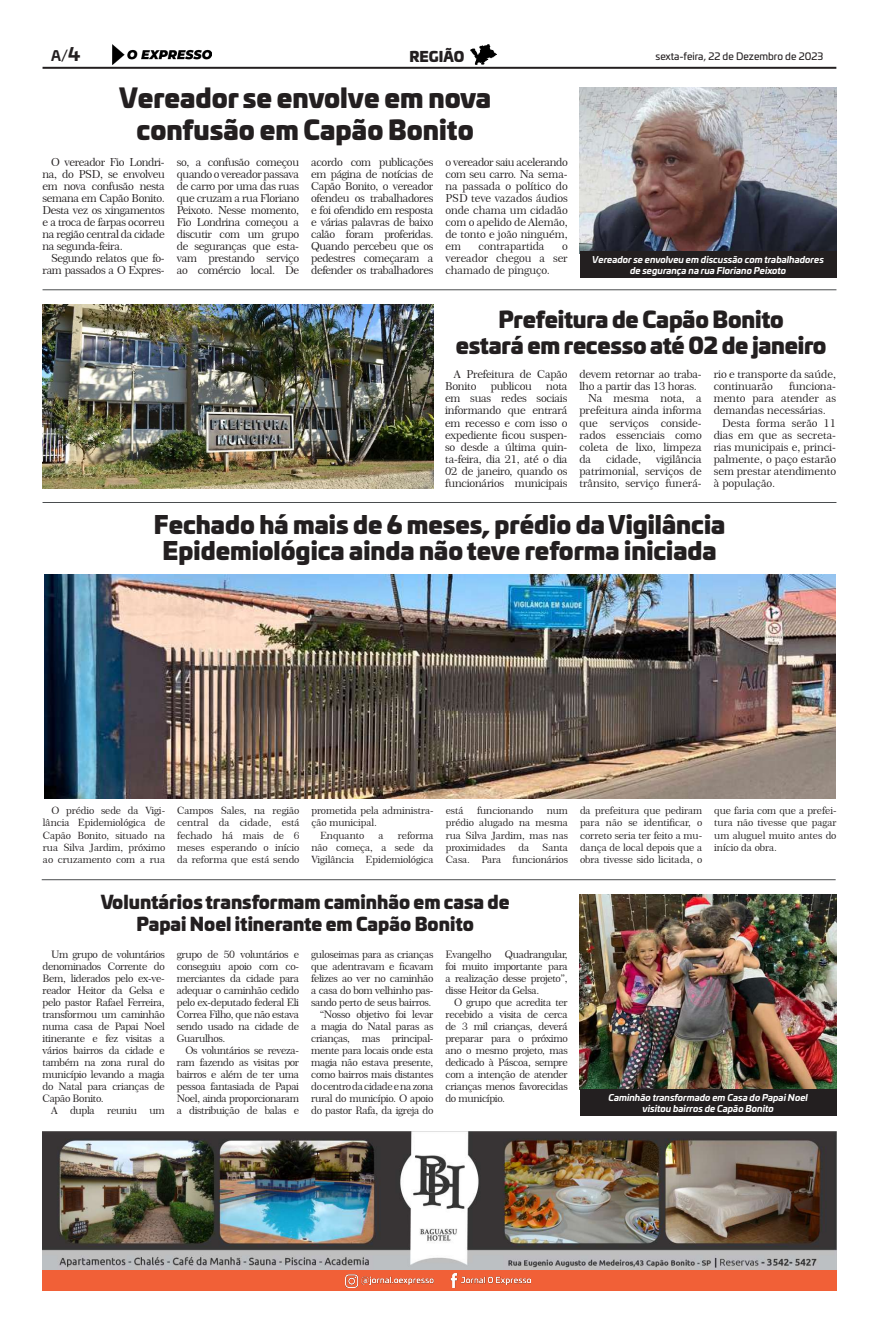
<style>
.page{position:relative;width:879px;height:1333px;background:#fff}
.page>*{position:absolute;margin:0;border:0;box-sizing:border-box;transform-origin:0 0}
.t1{font:900 26px/31.2px "Univia Pro";color:#231f20;text-align:center}
.t2{font:900 24px/26px "Univia Pro";color:#231f20;text-align:center}
.t3{font:900 22px/26px "Univia Pro";letter-spacing:-.01em;color:#231f20;text-align:center}
.t4{font:900 18px/21.6px "Univia Pro";color:#231f20;text-align:center}
.t5{font:900 14px "Univia Pro";color:#231f20}
.t6{font:700 14px "Univia Pro";color:#231f20}
.t7{font:11px/12px "Century 751 BT Roman No 2 B";letter-spacing:-.01em;color:#231f20;text-align:justify}
.t8{font:11px/12px "Century 751 BT Roman No 2 B";letter-spacing:-.035em;color:#231f20;text-align:right}
.t9{font:10.3px/12px "Century 751 BT Roman No 2 B";letter-spacing:-.035em;color:#231f20;text-align:justify}
.t10{font:10px/12px "Century 751 BT Roman No 2 B";letter-spacing:-.01em;color:#231f20;text-align:justify}
.t11{font:10px "Univia Pro";color:#231f20}
.t12{font:italic 700 9px/10.8px "Univia Pro";color:#fff;text-align:center}
.s1{font-size:18px}
</style>
<div class="page">
<hr style="left:43px;top:67px;width:793px;height:2px;background:#231f20">
<img style="left:113px;top:45px;width:98px;height:20px">
<img style="left:470px;top:44px;width:26px;height:21px">
<img style="left:580px;top:88px;width:256px;height:163px">
<div style="left:580px;top:251px;width:256px;height:27px;background:#231f20"></div>
<hr style="left:43px;top:289px;width:793px;height:1px;background:#4a4d4f">
<img style="left:42px;top:305px;width:391px;height:183px">
<hr style="left:43px;top:502px;width:793px;height:1px;background:#4a4d4f">
<img style="left:44px;top:575px;width:791px;height:223px">
<hr style="left:42px;top:879px;width:793px;height:1px;background:#4a4d4f">
<img style="left:580px;top:894px;width:256px;height:195px">
<div style="left:580px;top:1089px;width:256px;height:26px;background:#231f20"></div>
<img style="left:43px;top:1131px;width:793px;height:137px">
<div style="left:42px;top:1269px;width:794px;height:21px;background:#f16037"></div>
<img style="left:345px;top:1273px;width:185px;height:14px">
<p class="t6" style="left:51px;top:44px;width:31px">A/<span class="s1">4</span></p>
<p class="t5" style="left:409px;top:44px;width:56px">REGIÃO</p>
<p class="t11" style="left:655px;top:49px;width:169px">sexta-feira, 22 de Dezembro de 2023</p>
<h1 class="t1" style="left:119px;top:81px;width:374px">Vereador se envolve em nova confusão em Capão Bonito</h1>
<p class="t7" style="left:43px;top:156px;width:124px;text-indent:9px">O vereador Fio Londri&shy;na, do PSD, se envolveu em nova confusão nesta semana em Capão Bonito.<br>Desta vez os xingamentos e a troca de farpas ocorreu na região central da cidade na segunda-feira.</p>
<p class="t8" style="left:43px;top:252px;width:124px">Segundo relatos que fo&shy;ram passados a O Expres-</p>
<p class="t7" style="left:177px;top:156px;width:124px">so, a confusão começou quando o vereador passava de carro por uma das ruas que cruzam a rua Floriano Peixoto. Nesse momento, Fio Londrina começou a discutir com um grupo de seguranças que esta&shy;vam prestando serviço ao comércio local. De</p>
<p class="t7" style="left:311px;top:156px;width:124px">acordo com publicações em página de notícias de Capão Bonito, o vereador ofendeu os trabalhadores e foi ofendido em resposta e várias palavras de baixo calão foram proferidas.<br>Quando percebeu que os pedestres começaram a defender os trabalhadores</p>
<p class="t7" style="left:445px;top:156px;width:124px">o vereador saiu acelerando com seu carro. Na sema&shy;na passada o político do PSD teve vazados áudios onde chama um cidadão com o apelido de Alemão, de tonto e joão ninguém, em</p>
<p class="t7" style="left:478px;top:240px;width:68px">contrapartida</p>
<p class="t7" style="left:445px;top:240px;width:124px;text-indent:117px">o vereador chegou a ser chamado de pinguço.</p>
<p class="t12" style="left:592px;top:254px;width:233px">Vereador se envolveu em discussão com trabalhadores de segurança na rua Floriano Peixoto</p>
<h3 class="t3" style="left:456px;top:305px;width:372px">Prefeitura de Capão Bonito<br>estará em recesso até 02 de janeiro</h3>
<p class="t7" style="left:445px;top:368px;width:124px;text-indent:9px">A Prefeitura de Capão<br>Bonito</p>
<p class="t7" style="left:579px;top:368px;width:124px">devem retornar ao traba-</p>
<p class="t7" style="left:579px;top:380px;width:119px">lho a partir das 13 horas.</p>
<p class="t7" style="left:588px;top:392px;width:115px">Na mesma nota, a</p>
<p class="t7" style="left:579px;top:404px;width:124px">prefeitura ainda informa</p>
<p class="t7" style="left:579px;top:416px;width:124px">que serviços conside-</p>
<p class="t7" style="left:579px;top:428px;width:124px">rados essenciais como</p>
<p class="t7" style="left:579px;top:440px;width:124px">coleta de lixo, limpeza</p>
<p class="t7" style="left:579px;top:452px;width:13px">da</p>
<p class="t7" style="left:606px;top:452px;width:37px">cidade,</p>
<p class="t7" style="left:714px;top:368px;width:124px">rio e transporte da saúde, continuarão</p>
<p class="t7" style="left:789px;top:380px;width:49px">funciona-</p>
<p class="t7" style="left:714px;top:392px;width:124px">mento para atender as</p>
<p class="t7" style="left:714px;top:404px;width:114px">demandas necessárias.</p>
<p class="t7" style="left:722px;top:416px;width:115px">Desta forma serão 11</p>
<p class="t7" style="left:714px;top:428px;width:124px">dias em que as secreta-</p>
<p class="t7" style="left:714px;top:440px;width:124px">rias municipais e, princi-</p>
<p class="t7" style="left:714px;top:452px;width:124px">palmente, o paço estarão</p>
<p class="t7" style="left:714px;top:464px;width:124px">sem prestar atendimento</p>
<p class="t7" style="left:714px;top:476px;width:63px">à população.</p>
<h2 class="t2" style="left:154px;top:510px;width:573px">Fechado há mais de 6 meses, prédio da Vigilância<br>Epidemiológica ainda não teve reforma iniciada</h2>
<p class="t7" style="left:491px;top:380px;width:43px">publicou</p>
<p class="t7" style="left:445px;top:380px;width:124px;text-indent:101px">nota em suas redes sociais informando que entrará em recesso e com isso o expediente ficou suspen&shy;so desde a última quin&shy;ta-feira, dia 21, até o dia 02 de janeiro, quando os funcionários municipais</p>
<p class="t7" style="left:579px;top:452px;width:124px;text-indent:77px">vigilância patrimonial, serviços de trânsito, serviço funerá-</p>
<p class="t10" style="left:43px;top:804px;width:124px;text-indent:9px">O prédio sede da Vigi&shy;lância Epidemiológica de Capão Bonito, situado na rua Silva Jardim, próximo ao cruzamento com a rua</p>
<p class="t10" style="left:177px;top:804px;width:124px">Campos Sales, na região central da cidade, está fechado há mais de 6 meses esperando o início da reforma que está sendo</p>
<p class="t10" style="left:311px;top:804px;width:124px">prometida pela administra-</p>
<p class="t10" style="left:311px;top:816px;width:67px">ção municipal.</p>
<p class="t10" style="left:320px;top:828px;width:46px">Enquanto</p>
<p class="t10" style="left:378px;top:828px;width:7px">a</p>
<p class="t10" style="left:311px;top:828px;width:124px;text-indent:86px">reforma não começa, a sede da Vigilância Epidemiológica</p>
<p class="t10" style="left:446px;top:804px;width:19px">está</p>
<p class="t10" style="left:477px;top:804px;width:58px">funcionando</p>
<p class="t10" style="left:446px;top:804px;width:124px;text-indent:101px">num prédio alugado na mesma rua Silva Jardim, mas nas proximidades</p>
<p class="t10" style="left:518px;top:840px;width:12px">da</p>
<p class="t10" style="left:446px;top:840px;width:124px;text-align:right">Santa<br>Casa. Para funcionários</p>
<h3 class="t4" style="left:101px;top:890px;width:410px">Voluntários transformam caminhão em casa de<br>Papai Noel itinerante em Capão Bonito</h3>
<p class="t9" style="left:43px;top:947px;width:124px;text-indent:9px">Um grupo de voluntários denominados Corrente do Bem, liderados pelo ex-ve&shy;reador Heitor da Gelsa e pelo pastor Rafael Ferreira, transformou um caminhão numa casa de Papai Noel itinerante e fez visitas a vários bairros da cidade e também na zona rural do município levando a magia do Natal para crianças de Capão Bonito.</p>
<p class="t9" style="left:51px;top:1103px;width:115px">A dupla reuniu um</p>
<p class="t9" style="left:177px;top:947px;width:124px">grupo de 50 voluntários e conseguiu apoio com co&shy;merciantes da cidade para adequar o caminhão cedido pelo ex-deputado federal Eli Correa Filho, que não estava sendo usado na cidade de Guarulhos.</p>
<p class="t9" style="left:177px;top:1043px;width:124px;text-indent:9px">Os voluntários se reveza&shy;ram fazendo as visitas por bairros e além de ter uma pessoa fantasiada de Papai Noel, ainda proporcionaram a distribuição de balas e</p>
<p class="t9" style="left:311px;top:947px;width:124px;text-align:right">guloseimas para as crianças que adentravam e ficavam felizes ao ver no caminhão a casa do bom velhinho pas&shy;sando perto de seus bairros. “Nosso objetivo foi levar<br>a magia do Natal paras as crianças, mas principal&shy;mente para locais onde esta magia não estava presente, como bairros mais distantes do centro da cidade e na zona rural do município. O apoio do pastor Rafa, da igreja do</p>
<p class="t9" style="left:445px;top:947px;width:47px">Evangelho</p>
<p class="t9" style="left:445px;top:947px;width:124px;text-indent:59px">Quadrangular, foi muito importante para a realização desse projeto”, disse Heitor da Gelsa.</p>
<p class="t9" style="left:445px;top:995px;width:124px;text-indent:9px">O grupo que acredita ter recebido a visita de cerca de 3 mil crianças, deverá preparar para o próximo ano o mesmo projeto, mas dedicado à Páscoa, sempre com a intenção de atender crianças menos favorecidas do município.</p>
<p class="t10" style="left:580px;top:804px;width:124px">da prefeitura que pediram para não se identificar, o correto seria ter feito a mu&shy;dança de local depois que a obra tivesse sido licitada, o</p>
<p class="t10" style="left:714px;top:804px;width:124px">que faria com que a prefei&shy;tura não tivesse que pagar um aluguel muito antes do início da obra.</p>
<p class="t12" style="left:608px;top:1091px;width:201px">Caminhão transformado em Casa do Papai Noel visitou bairros de Capão Bonito</p>
</div>
